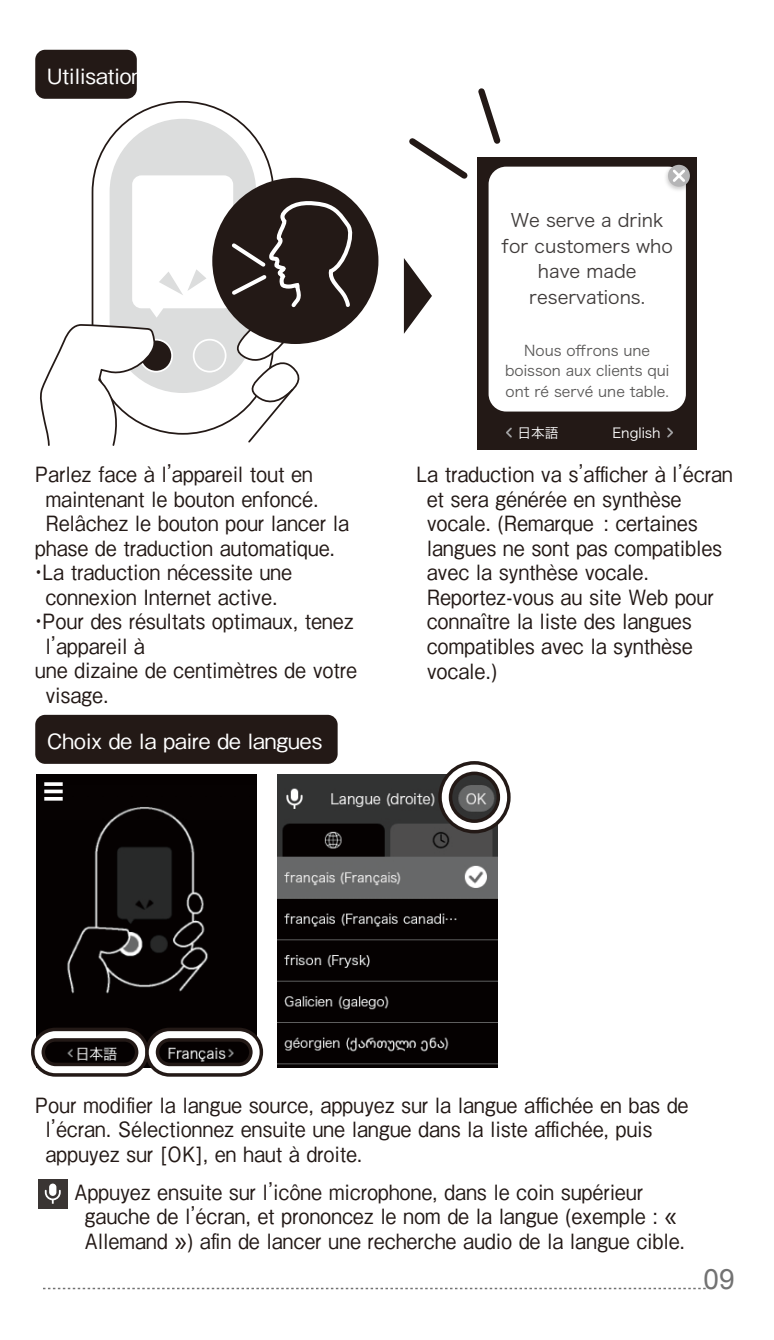
<style>
.page{position:relative;width:774px;height:1340px;background:#fff}
.page>*{position:absolute;margin:0;border:0;box-sizing:border-box;transform-origin:0 0}
.t1{font:28px "Arial";color:#727272}
.t2{font:500 21px/24.5px "Gothic BBB Pro";letter-spacing:.02em;color:#231916;scale:.9 1}
.t3{font:500 21px "Gothic BBB Pro";color:#fff}
.t4{font:18.2px/25.6px "Hira Kaku Pro W3";color:#3f3b3a;text-align:center}
.t5{font:14.7px/19.9px "Hira Kaku Pro W3";color:#595857;text-align:center}
.t6{font:13.65px "Hira Kaku Pro W3";color:#fff}
</style>
<div class="page">
<img style="left:278px;top:774px;width:219px;height:293px">
<img style="left:37px;top:774px;width:220px;height:287px">
<svg style="left:43px;top:1287px;width:663px;height:2px"></svg>
<div style="left:35px;top:50px;width:102px;height:49px;background:#231916;border-radius:10px"></div>
<div style="left:110px;top:119px;width:146px;height:274px;background:#dcdddd;border-radius:73px"></div>
<div style="left:212px;top:178px;width:166px;height:166px;background:#231916;border-radius:50%"></div>
<svg style="left:40px;top:175px;width:315px;height:271px"></svg>
<div style="left:478px;top:157px;width:219px;height:293px;background:#231916"></div>
<div style="left:488px;top:167px;width:198px;height:244px;background:#fff;border-radius:18px"></div>
<svg style="left:506px;top:427px;width:6px;height:11px"></svg>
<svg style="left:667px;top:427px;width:6px;height:11px"></svg>
<img style="left:662px;top:164px;width:28px;height:31px">
<div style="left:668px;top:165px;width:22px;height:22px;background:#b5b5b6;border-radius:50%"></div>
<svg style="left:670px;top:167px;width:18px;height:17px"></svg>
<svg style="left:409px;top:88px;width:96px;height:96px"></svg>
<svg style="left:404px;top:258px;width:28px;height:76px"></svg>
<div style="left:35px;top:715px;width:303px;height:49px;background:#231916;border-radius:10px"></div>
<div style="left:38px;top:1178px;width:30px;height:30px;background:#3a3533"></div>
<div style="left:49px;top:1183px;width:7px;height:12px;background:#fff;border-radius:4px"></div>
<svg style="left:45px;top:1189px;width:16px;height:14px"></svg>
<div style="left:438px;top:761px;width:73px;height:72px;border:14px solid #231916;border-radius:50%"></div>
<div style="left:442px;top:764px;width:65px;height:66px;border:7px solid #fff;border-radius:50%"></div>
<div style="left:31px;top:1027px;width:118px;height:49px;border:14px solid #231916;border-radius:18px"></div>
<div style="left:35px;top:1031px;width:110px;height:42px;border:7px solid #fff;border-radius:18px"></div>
<div style="left:145px;top:1027px;width:118px;height:49px;border:14px solid #231916;border-radius:18px"></div>
<div style="left:149px;top:1031px;width:111px;height:42px;border:7px solid #fff;border-radius:18px"></div>
<p class="t4" style="left:501px;top:206px;width:173px">We serve a drink for customers who have made reservations.</p>
<p class="t5" style="left:505px;top:340px;width:166px">Nous offrons une boisson aux clients qui ont ré servé une table.</p>
<p class="t2" style="left:35px;top:459px;width:310px">Parlez face à l’appareil tout en</p>
<p class="t2" style="left:46px;top:484px;width:304px">maintenant le bouton enfoncé.</p>
<p class="t2" style="left:46px;top:508px;width:338px">Relâchez le bouton pour lancer la</p>
<p class="t2" style="left:35px;top:533px;width:334px">phase de traduction automatique.</p>
<p class="t2" style="left:29px;top:557px;width:293px">・La traduction nécessite une</p>
<p class="t2" style="left:46px;top:582px;width:259px">connexion Internet active.</p>
<p class="t2" style="left:29px;top:606px;width:362px">・Pour des résultats optimaux, tenez</p>
<p class="t2" style="left:46px;top:631px;width:112px">l’appareil à</p>
<p class="t2" style="left:35px;top:655px;width:359px">une dizaine de centimètres de votre</p>
<p class="t2" style="left:46px;top:680px;width:71px">visage.</p>
<p class="t3" style="left:47px;top:724px;width:277px">Choix de la paire de langues</p>
<p class="t6" style="left:517px;top:420px;width:43px">日本語</p>
<p class="t6" style="left:612px;top:420px;width:50px">English</p>
<p class="t2" style="left:427px;top:459px;width:341px;text-indent:-11px">La traduction va s’afficher à l’écran et sera générée en synthèse vocale. (Remarque｠: certaines langues ne sont pas compatibles avec la synthèse vocale.<br>Reportez-vous au site Web pour connaître la liste des langues compatibles avec la synthèse vocale.)</p>
<p class="t2" style="left:46px;top:1089px;width:716px;text-indent:-11px">Pour modifier la langue source, appuyez sur la langue affichée en bas de l’écran. Sélectionnez ensuite une langue dans la liste affichée, puis appuyez sur [OK], en haut à droite.</p>
<p class="t2" style="left:85px;top:1176px;width:668px;text-indent:-11px">Appuyez ensuite sur l’icône microphone, dans le coin supérieur gauche de l’écran, et prononcez le nom de la langue (exemple : «<br>Allemand ») afin de lancer une recherche audio de la langue cible.</p>
<h1 class="t1" style="left:703px;top:1260px;width:33px">09</h1>
</div>
